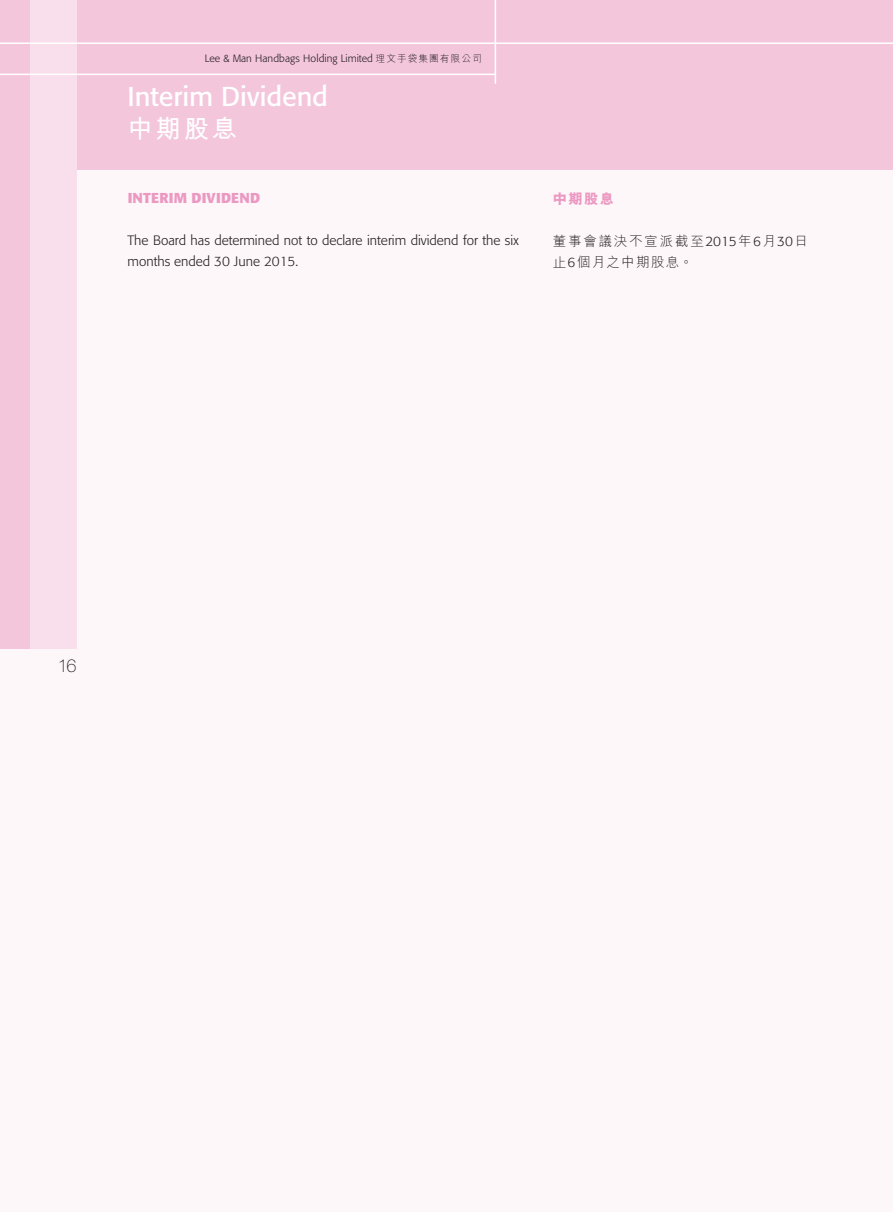
<style>
.page{position:relative;width:893px;height:1212px;background:#fdf7fa}
.page>*{position:absolute;margin:0;border:0;box-sizing:border-box;transform-origin:0 0}
.t1{font:27px "Formata";letter-spacing:-.005em;color:#fff}
.t2{font:700 25.5px "M Hei HK";color:#fff}
.t3{font:100 18px "Helvetica Neue LT Std";color:#231f20}
.t4{font:700 14.25px "Formata";letter-spacing:.015em;color:#ec99c2}
.t5{font:800 14.25px "M Hei HK";color:#ec99c2}
.t6{font:300 13.5px/21px "Formata";color:#231f20}
.t7{font:300 13.5px/21px "M Hei HK";letter-spacing:.135em;color:#231f20}
.t8{font:300 10.5px "Formata";letter-spacing:.01em;color:#231f20}
.s1{font-family:"M Hei HK";font-size:9.75px}
.s2{font-family:"Formata"}
</style>
<div class="page">
<div style="left:0;top:0;width:893px;height:170px;background:#f4c6dc"></div>
<div style="left:0;top:0;width:32px;height:648px;background:#f4c6dc"></div>
<div style="left:30px;top:0;width:47px;height:648px;background:#f9dfeb"></div>
<hr style="left:0;top:42px;width:893px;height:2px;background:#fff">
<hr style="left:0;top:74px;width:495px;height:1px;background:#fff">
<hr style="left:495px;top:0;width:1px;height:84px;background:#fff">
<p class="t8" style="left:205px;top:54px;width:279px">Lee &amp; Man Handbags Holding Limited <span class="s1">理文手袋集團有限公司</span></p>
<h1 class="t1" style="left:128px;top:85px;width:202px">Interim Dividend</h1>
<h2 class="t2" style="left:128px;top:119px;width:111px">中期股息</h2>
<p class="t4" style="left:128px;top:192px;width:134px">INTERIM DIVIDEND</p>
<p class="t6" style="left:128px;top:231px;width:393px">The Board has determined not to declare interim dividend for the six months ended 30 June 2015.</p>
<p class="t5" style="left:553px;top:193px;width:63px">中期股息</p>
<p class="t7" style="left:553px;top:232px;width:257px">董事會議決不宣派截至<span class="s2">2015</span>年<span class="s2">6</span>月<span class="s2">30</span>日止<span class="s2">6</span>個月之中期股息。</p>
<h3 class="t3" style="left:58px;top:659px;width:20px">16</h3>
</div>
